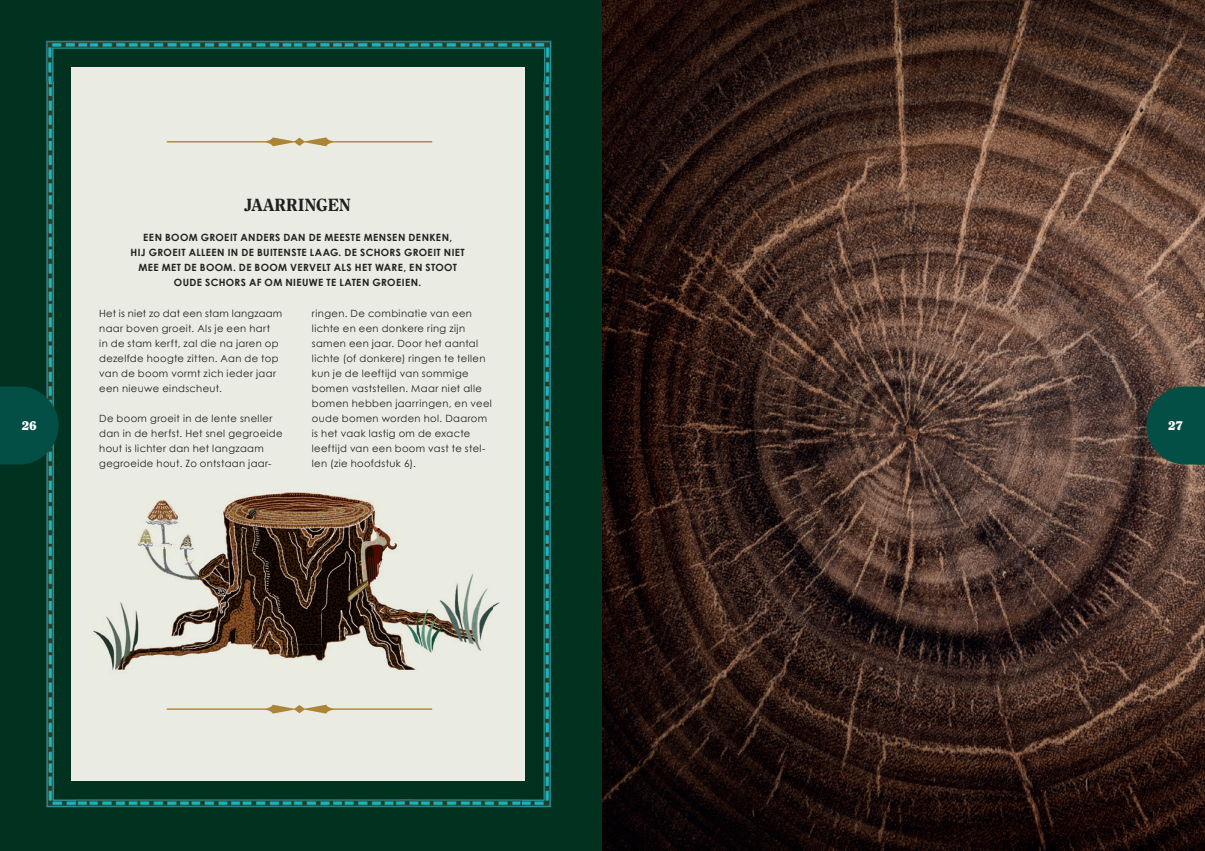
<style>
.page{position:relative;width:1205px;height:851px;background:#fff}
.page>*{position:absolute;margin:0;border:0;box-sizing:border-box;transform-origin:0 0}
.t1{font:800 17.5px "Clearface Std";color:#231f20}
.t2{font:900 12.5px "Clearface Std";color:#fff}
.t3{font:10px/15px "Century Gothic";letter-spacing:.035em;color:#231f20}
.t4{font:700 10px/15px "Century Gothic";letter-spacing:.04em;color:#231f20;text-align:center}
</style>
<div class="page">
<div style="left:0;top:0;width:602px;height:850px;background:#00321f"></div>
<img style="left:602px;top:0;width:603px;height:850px">
<img style="left:45px;top:40px;width:507px;height:41px">
<img style="left:46px;top:81px;width:31px;height:727px">
<img style="left:521px;top:81px;width:31px;height:727px">
<img style="left:77px;top:780px;width:444px;height:28px">
<div style="left:71px;top:67px;width:453px;height:713px;background:#eaebe2"></div>
<svg style="left:0;top:386px;width:58px;height:78px;background:#044d44"></svg>
<svg style="left:1146px;top:386px;width:59px;height:78px;background:#104c43"></svg>
<svg style="left:167px;top:137px;width:265px;height:9px"></svg>
<svg style="left:167px;top:704px;width:265px;height:9px"></svg>
<img style="left:137px;top:492px;width:185px;height:169px">
<img style="left:322px;top:494px;width:75px;height:110px">
<img style="left:322px;top:604px;width:113px;height:66px">
<img style="left:93px;top:597px;width:56px;height:73px">
<img style="left:435px;top:574px;width:65px;height:77px">
<h1 class="t1" style="left:244px;top:194px;width:108px">JAARRINGEN</h1>
<p class="t4" style="left:131px;top:230px;width:336px">EEN BOOM GROEIT ANDERS DAN DE MEESTE MENSEN DENKEN,<br>HIJ GROEIT ALLEEN IN DE BUITENSTE LAAG. DE SCHORS GROEIT NIET MEE MET DE BOOM. DE BOOM VERVELT ALS HET WARE, EN STOOT OUDE SCHORS AF OM NIEUWE TE LATEN GROEIEN.</p>
<p class="t3" style="left:99px;top:305px;width:184px">Het is niet zo dat een stam langzaam naar boven groeit. Als je een hart<br>in de stam kerft, zal die na jaren op dezelfde hoogte zitten. Aan de top van de boom vormt zich ieder jaar een nieuwe eindscheut.</p>
<p class="t3" style="left:99px;top:410px;width:185px">De boom groeit in de lente sneller dan in de herfst. Het snel gegroeide hout is lichter dan het langzaam gegroeide hout. Zo ontstaan jaar-</p>
<p class="t3" style="left:312px;top:305px;width:181px">ringen. De combinatie van een lichte en een donkere ring zijn samen een jaar. Door het aantal lichte (of donkere) ringen te tellen kun je de leeftijd van sommige bomen vaststellen. Maar niet alle bomen hebben jaarringen, en veel oude bomen worden hol. Daarom is het vaak lastig om de exacte leeftijd van een boom vast te stel&shy;len (zie hoofdstuk 6).</p>
<p class="t2" style="left:22px;top:418px;width:17px">26</p>
<p class="t2" style="left:1168px;top:418px;width:17px">27</p>
</div>
